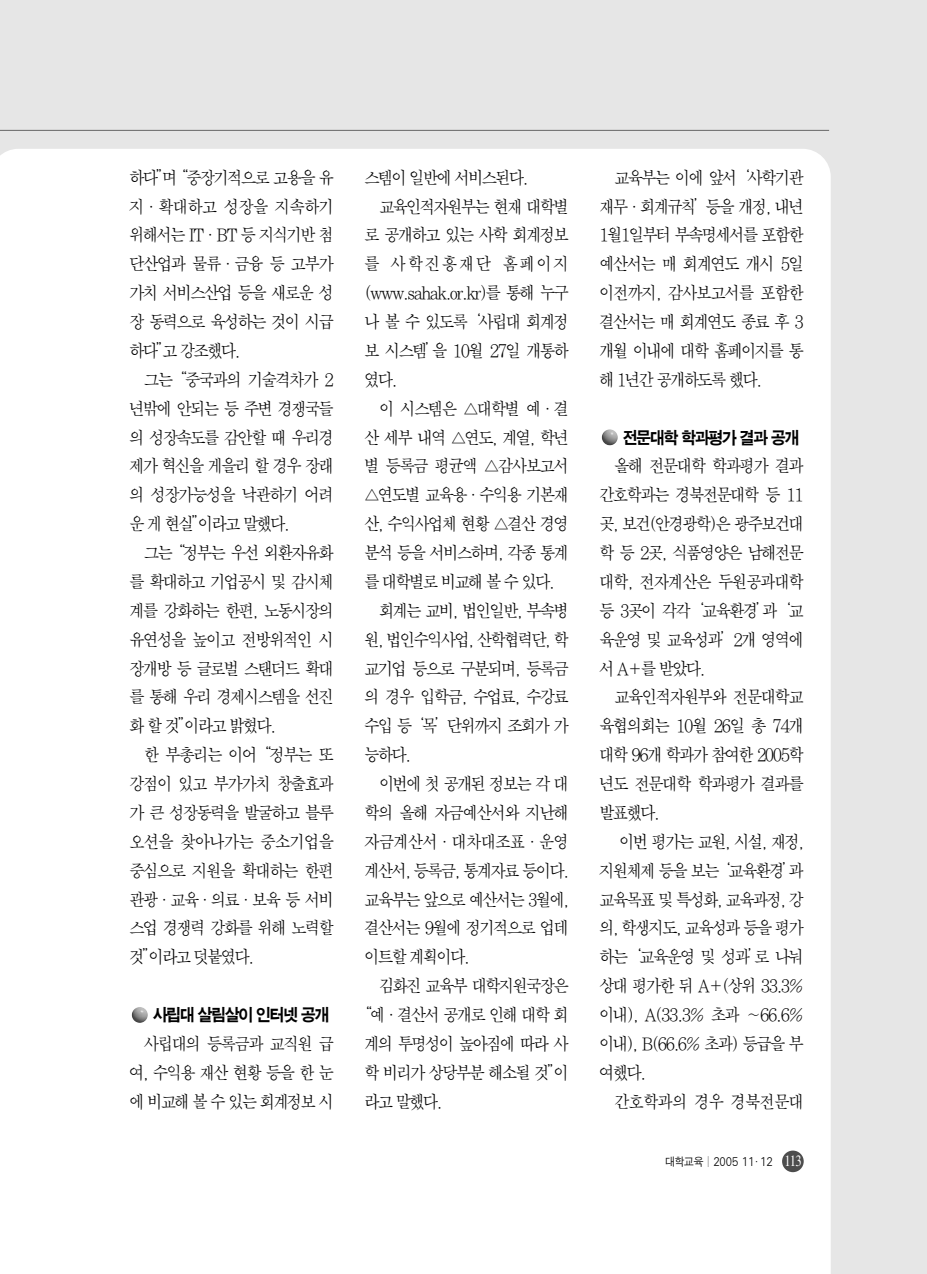
<style>
.page{position:relative;width:927px;height:1274px;background:#fff}
.page>*{position:absolute;margin:0;border:0;box-sizing:border-box;transform-origin:0 0}
.t1{font:17.5px/28.9px "SM Amu";letter-spacing:-.135em;color:#000;text-align:right;scale:.9 1}
.t2{font:17.5px "SM Amu";letter-spacing:-.115em;color:#000;scale:.9 1}
.t3{font:17.5px "SM Amu";letter-spacing:-.075em;color:#000;scale:.9 1}
.t4{font:17.5px "SM Amu";letter-spacing:-.1em;color:#000;scale:.9 1}
.t5{font:17.5px "SM Ago K";letter-spacing:-.14em;color:#000;scale:.9 1}
.t6{font:17.5px "SM Amu";letter-spacing:-.08em;color:#000;scale:.9 1}
.t7{font:17.5px "SM Amu";letter-spacing:.08em;color:#000;scale:.9 1}
.t8{font:11.38px "SM Ago J";letter-spacing:-.07em;color:#000;scale:.9 1}
.s1{font-family:"SM Ago K"}
.s2{font-family:"Times";font-size:15.75px;color:#fff}
</style>
<div class="page">
<div style="left:0;top:0;width:926px;height:1274px;background:#e6e6e6"></div>
<div style="left:1px;top:149px;width:829px;height:1125px;background:#fff"></div>
<svg style="left:0;top:155px;width:1px;height:1119px"></svg>
<hr style="left:0;top:130px;width:828px;height:1px;background:#666">
<img style="left:601px;top:429px;width:16px;height:16px">
<img style="left:132px;top:1007px;width:16px;height:16px">
<div style="left:781px;top:1151px;width:22px;height:21px;background:#4d4d4d;border-radius:50%"></div>
<p class="t1" style="left:129px;top:164px;width:229px">하다”며“중장기적으로 고용을 유</p>
<p class="t3" style="left:129px;top:198px;width:229px">지·확대하고 성장을 지속하기</p>
<p class="t1" style="left:129px;top:222px;width:229px">위해서는 IT·BT 등 지식기반 첨</p>
<p class="t2" style="left:129px;top:256px;width:229px">단산업과 물류·금융 등 고부가</p>
<p class="t1" style="left:129px;top:280px;width:229px">가치 서비스산업 등을 새로운 성</p>
<p class="t1" style="left:129px;top:308px;width:229px">장 동력으로 육성하는 것이 시급</p>
<p class="t1" style="left:129px;top:337px;width:126px">하다”고 강조했다.</p>
<p class="t1" style="left:144px;top:366px;width:213px">그는“중국과의 기술격차가 2</p>
<p class="t1" style="left:129px;top:395px;width:229px">년밖에 안되는 등 주변 경쟁국들</p>
<p class="t1" style="left:129px;top:424px;width:229px">의 성장속도를 감안할 때 우리경</p>
<p class="t1" style="left:129px;top:453px;width:229px">제가 혁신을 게을리 할 경우 장래</p>
<p class="t2" style="left:129px;top:487px;width:229px">의 성장가능성을 낙관하기 어려</p>
<p class="t1" style="left:129px;top:511px;width:180px">운 게 현실”이라고 말했다.</p>
<p class="t1" style="left:144px;top:539px;width:213px">그는“정부는 우선 외환자유화</p>
<p class="t1" style="left:129px;top:568px;width:229px">를 확대하고 기업공시 및 감시체</p>
<p class="t1" style="left:129px;top:597px;width:229px">계를 강화하는 한편, 노동시장의</p>
<p class="t2" style="left:129px;top:632px;width:229px">유연성을 높이고 전방위적인 시</p>
<p class="t1" style="left:129px;top:655px;width:229px">장개방 등 글로벌 스탠더드 확대</p>
<p class="t1" style="left:129px;top:684px;width:229px">를 통해 우리 경제시스템을 선진</p>
<p class="t1" style="left:129px;top:713px;width:165px">화 할 것”이라고 밝혔다.</p>
<p class="t2" style="left:144px;top:747px;width:213px">한 부총리는 이어“정부는 또</p>
<p class="t2" style="left:129px;top:776px;width:229px">강점이 있고 부가가치 창출효과</p>
<p class="t1" style="left:129px;top:799px;width:229px">가 큰 성장동력을 발굴하고 블루</p>
<p class="t3" style="left:129px;top:834px;width:229px">오션을 찾아나가는 중소기업을</p>
<p class="t2" style="left:129px;top:863px;width:229px">중심으로 지원을 확대하는 한편</p>
<p class="t1" style="left:129px;top:886px;width:229px">관광·교육·의료·보육 등 서비</p>
<p class="t1" style="left:129px;top:915px;width:229px">스업 경쟁력 강화를 위해 노력할</p>
<p class="t1" style="left:129px;top:944px;width:141px">것”이라고 덧붙였다.</p>
<p class="t1" style="left:129px;top:1001px;width:229px"><span class="s1">사립대 살림살이 인터넷 공개 </span>사립대의 등록금과 교직원 급 여, 수익용 재산 현황 등을 한 눈 에비교해볼수있는회계정보시</p>
<p class="t1" style="left:364px;top:164px;width:184px">스템이 일반에 서비스된다.</p>
<p class="t1" style="left:379px;top:193px;width:213px">교육인적자원부는 현재 대학별</p>
<p class="t1" style="left:364px;top:222px;width:229px">로 공개하고 있는 사학 회계정보</p>
<p class="t7" style="left:364px;top:256px;width:229px">를 사학진흥재단 홈페이지</p>
<p class="t1" style="left:364px;top:280px;width:229px">(www.sahak.or.kr)를 통해 누구</p>
<p class="t1" style="left:364px;top:308px;width:229px">나 볼 수 있도록‘사립대 회계정</p>
<p class="t1" style="left:364px;top:337px;width:229px">보 시스템’을 10월 27일 개통하</p>
<p class="t1" style="left:364px;top:366px;width:39px">였다.</p>
<p class="t1" style="left:379px;top:395px;width:213px">이 시스템은 △대학별 예·결</p>
<p class="t1" style="left:364px;top:424px;width:229px">산 세부 내역 △연도, 계열, 학년</p>
<p class="t2" style="left:364px;top:458px;width:229px">별 등록금 평균액 △감사보고서</p>
<p class="t1" style="left:364px;top:482px;width:229px">△연도별 교육용·수익용 기본재</p>
<p class="t1" style="left:364px;top:511px;width:229px">산, 수익사업체 현황 △결산 경영</p>
<p class="t1" style="left:364px;top:539px;width:229px">분석 등을 서비스하며, 각종 통계</p>
<p class="t1" style="left:364px;top:568px;width:214px">를 대학별로 비교해 볼 수 있다.</p>
<p class="t1" style="left:379px;top:597px;width:213px">회계는 교비, 법인일반, 부속병</p>
<p class="t1" style="left:364px;top:626px;width:229px">원, 법인수익사업, 산학협력단, 학</p>
<p class="t1" style="left:364px;top:655px;width:229px">교기업 등으로 구분되며, 등록금</p>
<p class="t1" style="left:364px;top:684px;width:229px">의 경우 입학금, 수업료, 수강료</p>
<p class="t1" style="left:364px;top:713px;width:229px">수입 등‘목’단위까지 조회가 가</p>
<p class="t1" style="left:364px;top:742px;width:54px">능하다.</p>
<p class="t1" style="left:379px;top:770px;width:213px">이번에 첫 공개된 정보는 각 대</p>
<p class="t2" style="left:364px;top:805px;width:229px">학의 올해 자금예산서와 지난해</p>
<p class="t3" style="left:364px;top:834px;width:229px">자금계산서·대차대조표·운영</p>
<p class="t1" style="left:364px;top:857px;width:229px">계산서, 등록금, 통계자료 등이다.</p>
<p class="t1" style="left:364px;top:886px;width:229px">교육부는 앞으로 예산서는 3월에,</p>
<p class="t1" style="left:364px;top:915px;width:229px">결산서는 9월에 정기적으로 업데</p>
<p class="t1" style="left:364px;top:944px;width:119px">이트할 계획이다.</p>
<p class="t1" style="left:379px;top:973px;width:213px">김화진 교육부 대학지원국장은</p>
<p class="t1" style="left:356px;top:1001px;width:238px">“예·결산서 공개로 인해 대학 회</p>
<p class="t1" style="left:364px;top:1030px;width:229px">계의 투명성이 높아짐에 따라 사</p>
<p class="t1" style="left:364px;top:1059px;width:229px">학 비리가 상당부분 해소될 것”이</p>
<p class="t1" style="left:364px;top:1088px;width:89px">라고 말했다.</p>
<p class="t1" style="left:599px;top:164px;width:229px;text-align:justify;text-indent:15px">교육부는 이에 앞서‘사학기관 재무·회계규칙’등을 개정, 내년 1월1일부터 부속명세서를 포함한 예산서는 매 회계연도 개시 5일 이전까지, 감사보고서를 포함한 결산서는 매 회계연도 종료 후 3 개월 이내에 대학 홈페이지를 통 해 1년간 공개하도록 했다.</p>
<p class="t5" style="left:622px;top:429px;width:199px">전문대학 학과평가 결과 공개</p>
<p class="t1" style="left:613px;top:453px;width:213px">올해 전문대학 학과평가 결과</p>
<p class="t1" style="left:599px;top:482px;width:229px">간호학과는 경북전문대학 등 11</p>
<p class="t1" style="left:599px;top:511px;width:229px">곳, 보건(안경광학)은 광주보건대</p>
<p class="t1" style="left:599px;top:539px;width:229px">학 등 2곳, 식품영양은 남해전문</p>
<p class="t4" style="left:599px;top:574px;width:229px">대학, 전자계산은 두원공과대학</p>
<p class="t1" style="left:599px;top:597px;width:229px">등 3곳이 각각‘교육환경’과‘교</p>
<p class="t1" style="left:599px;top:626px;width:229px">육운영 및 교육성과’2개 영역에</p>
<p class="t1" style="left:599px;top:655px;width:120px">서 A+를 받았다.</p>
<p class="t2" style="left:613px;top:689px;width:213px">교육인적자원부와 전문대학교</p>
<p class="t1" style="left:599px;top:713px;width:229px">육협의회는 10월 26일 총 74개</p>
<p class="t1" style="left:599px;top:742px;width:229px">대학 96개 학과가 참여한 2005학</p>
<p class="t2" style="left:599px;top:776px;width:229px">년도 전문대학 학과평가 결과를</p>
<p class="t1" style="left:599px;top:799px;width:69px">발표했다.</p>
<p class="t1" style="left:619px;top:828px;width:207px">이번 평가는 교원, 시설, 재정,</p>
<p class="t1" style="left:599px;top:857px;width:229px">지원체제 등을 보는‘교육환경’과</p>
<p class="t1" style="left:599px;top:886px;width:229px">교육목표 및 특성화, 교육과정, 강</p>
<p class="t1" style="left:599px;top:915px;width:229px">의, 학생지도, 교육성과 등을 평가</p>
<p class="t1" style="left:599px;top:944px;width:229px">하는‘교육운영 및 성과’로 나눠</p>
<p class="t1" style="left:599px;top:973px;width:229px">상대 평가한 뒤 A+(상위 33.3%</p>
<p class="t1" style="left:599px;top:1001px;width:229px">이내), A(33.3% 초과 ~66.6%</p>
<p class="t1" style="left:599px;top:1030px;width:229px">이내), B(66.6% 초과) 등급을 부</p>
<p class="t1" style="left:599px;top:1059px;width:54px">여했다.</p>
<p class="t6" style="left:613px;top:1094px;width:213px">간호학과의 경우 경북전문대</p>
<p class="t8" style="left:664px;top:1157px;width:154px">대학교육 | 2005 11₩12 <span class="s2">113</span></p>
</div>
